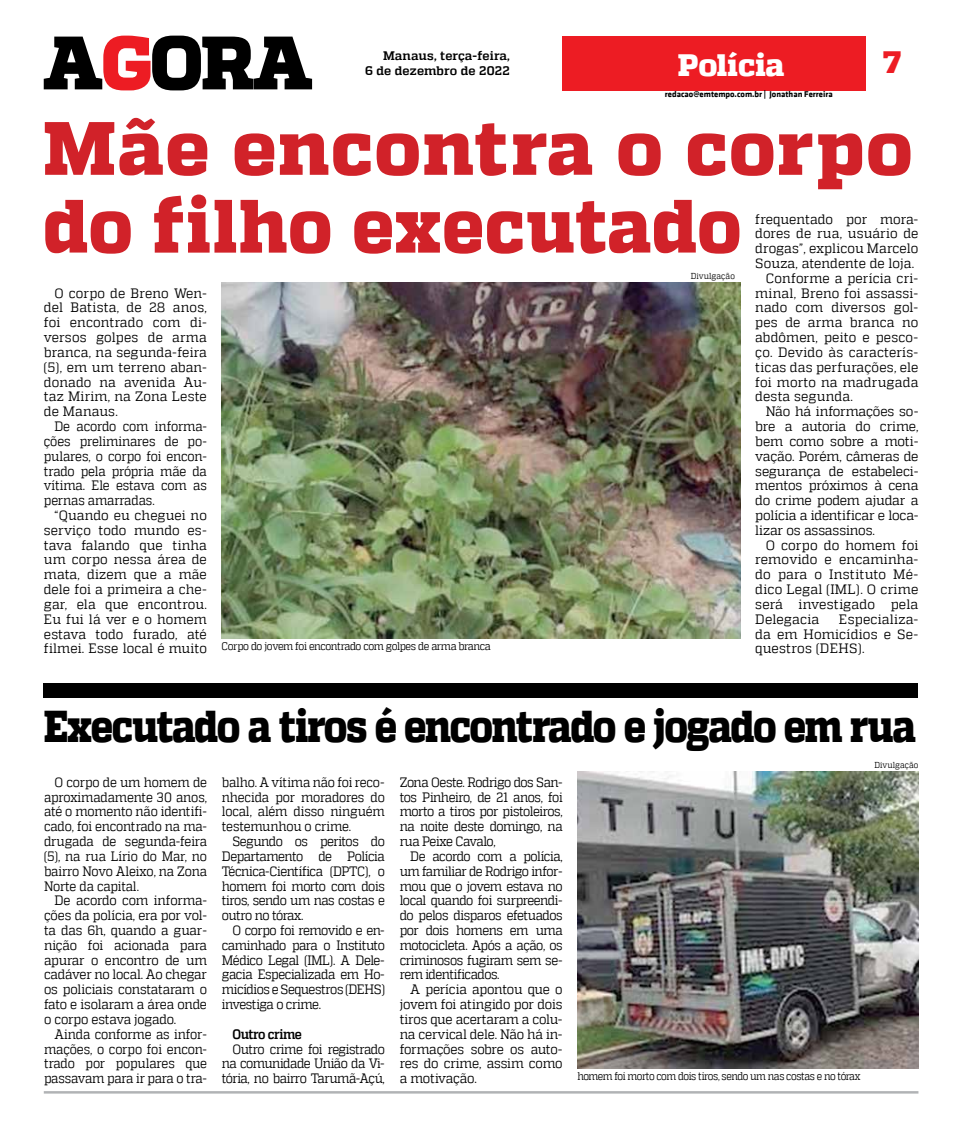
<style>
.page{position:relative;width:957px;height:1134px;background:#fff}
.page>*{position:absolute;margin:0;border:0;box-sizing:border-box;transform-origin:0 0}
.t1{font:800 75.38px/77.8px "MW Quadon";letter-spacing:.015em;color:#d12229}
.t2{font:800 44.5px "MW Quadon";letter-spacing:-.04em;color:#000;scale:.86 1}
.t3{font:800 30.88px "MW Quadon";color:#fff}
.t4{font:800 30.88px "MW Quadon";color:#ed1c23}
.t5{font:13.62px/14.9px "MW Quadon";letter-spacing:-.01em;color:#000;text-align:justify;scale:.9 1}
.t6{font:13.62px/14.9px "MW Quadon";letter-spacing:-.01em;color:#000;text-align:justify;scale:.95 1}
.t7{font:13.62px/14.9px "MW Quadon";letter-spacing:-.01em;color:#000;text-align:justify;scale:.92 1}
.t8{font:13.62px/14.9px "MW Quadon";letter-spacing:-.01em;color:#000;text-align:justify;scale:.93 1}
.t9{font:13.62px "MW Quadon";letter-spacing:.015em;color:#000;scale:.95 1}
.t10{font:13.62px "MW Quadon";letter-spacing:.01em;color:#000;scale:.96 1}
.t11{font:13.62px "MW Quadon";letter-spacing:.01em;color:#000;scale:.95 1}
.t12{font:13.62px/14.9px "MW Quadon";letter-spacing:-.01em;color:#000;text-align:justify;scale:.96 1}
.t13{font:13.62px "MW Quadon";letter-spacing:.015em;color:#000;scale:.96 1}
.t14{font:700 13.62px "MW Quadon";letter-spacing:-.035em;color:#000;scale:.9 1}
.t15{font:700 12.38px/14.9px "MW Quadon";letter-spacing:.005em;color:#000;text-align:right}
.t16{font:11.12px "MW Quadon";letter-spacing:-.04em;color:#000;scale:.87 1}
.t17{font:11.12px "MW Quadon";letter-spacing:-.04em;color:#000;scale:.9 1}
.t18{font:700 8.62px "MW Klavika Bd";color:#000}
.t19{font:8.62px "MW Quadon";letter-spacing:.01em;color:#000;scale:.9 1}
</style>
<div class="page">
<div style="left:563px;top:36px;width:303px;height:54px;background:#ed1c23"></div>
<svg style="left:44px;top:36px;width:268px;height:54px"></svg>
<hr style="left:44px;top:1091px;width:874px;height:2px;background:#b1b3b5">
<img style="left:221px;top:283px;width:519px;height:355px">
<img style="left:577px;top:772px;width:341px;height:296px">
<div style="left:43px;top:683px;width:875px;height:15px;background:#000"></div>
<p class="t15" style="left:365px;top:49px;width:146px">Manaus, terça-feira,<br>6 de dezembro de 2022</p>
<h3 class="t3" style="left:678px;top:47px;width:108px">Polícia</h3>
<h3 class="t4" style="left:883px;top:44px;width:19px">7</h3>
<p class="t18" style="left:665px;top:88px;width:169px">redacao@emtempo.com.br | Jonathan Ferreira</p>
<h1 class="t1" style="left:43px;top:111px;width:871px">Mãe encontra o corpo do filho executado</h1>
<p class="t19" style="left:691px;top:271px;width:51px">Divulgação</p>
<p class="t6" style="left:755px;top:211px;width:173px">frequentado por mora-</p>
<p class="t6" style="left:755px;top:226px;width:173px">dores de rua, usuário de</p>
<p class="t6" style="left:755px;top:241px;width:173px">drogas”, explicou Marcelo</p>
<p class="t6" style="left:755px;top:256px;width:169px">Souza, atendente de loja.</p>
<p class="t9" style="left:766px;top:270px;width:162px">Conforme a perícia cri-</p>
<p class="t11" style="left:755px;top:285px;width:173px">minal, Breno foi assassi-</p>
<p class="t6" style="left:755px;top:300px;width:173px">nado com diversos gol-</p>
<p class="t11" style="left:755px;top:315px;width:173px">pes de arma branca no</p>
<p class="t9" style="left:755px;top:330px;width:173px">abdômen, peito e pesco-</p>
<p class="t9" style="left:755px;top:344px;width:173px">ço. Devido às caracterís-</p>
<p class="t9" style="left:755px;top:359px;width:173px">ticas das perfurações, ele</p>
<p class="t11" style="left:755px;top:374px;width:173px">foi morto na madrugada</p>
<p class="t9" style="left:755px;top:389px;width:104px">desta segunda.</p>
<p class="t6" style="left:766px;top:404px;width:162px">Não há informações so-</p>
<p class="t6" style="left:755px;top:419px;width:173px">bre a autoria do crime,</p>
<p class="t6" style="left:755px;top:434px;width:173px">bem como sobre a moti-</p>
<p class="t6" style="left:755px;top:448px;width:173px">vação. Porém, câmeras de</p>
<p class="t6" style="left:755px;top:463px;width:173px">segurança de estabeleci-</p>
<p class="t6" style="left:755px;top:478px;width:173px">mentos próximos à cena</p>
<p class="t6" style="left:755px;top:493px;width:173px">do crime podem ajudar a</p>
<p class="t6" style="left:755px;top:508px;width:173px">polícia a identificar e loca-</p>
<p class="t6" style="left:755px;top:522px;width:127px">lizar os assassinos.</p>
<p class="t10" style="left:766px;top:537px;width:161px">O corpo do homem foi</p>
<p class="t10" style="left:755px;top:552px;width:171px">removido e encaminha-</p>
<p class="t10" style="left:755px;top:567px;width:171px">do para o Instituto Mé-</p>
<p class="t13" style="left:755px;top:582px;width:171px">dico Legal (IML). O crime</p>
<p class="t10" style="left:755px;top:596px;width:171px">será investigado pela</p>
<p class="t10" style="left:755px;top:611px;width:68px">Delegacia</p>
<p class="t6" style="left:44px;top:285px;width:173px;text-indent:10px">O corpo de Breno Wen&shy;del Batista, de 28 anos, foi encontrado com di&shy;versos golpes de arma branca, na segunda-feira (5), em um terreno aban&shy;donado na avenida Au&shy;taz Mirim, na Zona Leste de Manaus.</p>
<p class="t5" style="left:44px;top:419px;width:183px;text-indent:10px">De acordo com informa&shy;ções preliminares de po&shy;pulares, o corpo foi encon&shy;trado pela própria mãe da vítima. Ele estava com as pernas amarradas.</p>
<p class="t6" style="left:44px;top:508px;width:173px;text-indent:10px">“Quando eu cheguei no serviço todo mundo es&shy;tava falando que tinha um corpo nessa área de mata, dizem que a mãe dele foi a primeira a che&shy;gar, ela que encontrou.<br>Eu fui lá ver e o homem estava todo furado, até filmei. Esse local é muito</p>
<p class="t12" style="left:755px;top:611px;width:171px;text-indent:84px">Especializa&shy;da em Homicídios e Se&shy;questros (DEHS).</p>
<p class="t17" style="left:222px;top:640px;width:300px">Corpo do jovem foi encontrado com golpes de arma branca</p>
<h2 class="t2" style="left:44px;top:700px;width:1016px">Executado a tiros é encontrado e jogado em rua</h2>
<p class="t5" style="left:44px;top:774px;width:183px;text-indent:10px">O corpo de um homem de aproximadamente 30 anos, até o momento não identifi&shy;cado, foi encontrado na ma&shy;drugada de segunda-feira (5), na rua Lírio do Mar, no bairro Novo Aleixo, na Zona Norte da capital.</p>
<p class="t7" style="left:44px;top:893px;width:179px;text-indent:10px">De acordo com informa&shy;ções da polícia, era por vol&shy;ta das 6h, quando a guar&shy;nição foi acionada para apurar o encontro de um cadáver no local. Ao chegar os policiais constataram o fato e isolaram a área onde o corpo estava jogado.</p>
<p class="t5" style="left:44px;top:1026px;width:183px;text-indent:10px">Ainda conforme as infor&shy;mações, o corpo foi encon&shy;trado por populares que passavam para ir para o tra-</p>
<p class="t5" style="left:222px;top:774px;width:183px">balho. A vítima não foi reco&shy;nhecida por moradores do local, além disso ninguém testemunhou o crime.</p>
<p class="t5" style="left:222px;top:834px;width:183px;text-indent:10px">Segundo os peritos do Departamento de Polícia Técnica-Científica (DPTC), o homem foi morto com dois tiros, sendo um nas costas e outro no tórax.</p>
<p class="t5" style="left:222px;top:923px;width:183px;text-indent:10px">O corpo foi removido e en&shy;caminhado para o Instituto Médico Legal (IML). A Dele&shy;gacia Especializada em Ho&shy;micídios e Sequestros (DEHS) investiga o crime.</p>
<p class="t14" style="left:232px;top:1026px;width:79px">Outro crime</p>
<p class="t5" style="left:222px;top:1041px;width:183px;text-indent:10px">Outro crime foi registrado na comunidade União da Vi&shy;tória, no bairro Tarumã-Açú,</p>
<p class="t5" style="left:400px;top:774px;width:183px">Zona Oeste. Rodrigo dos San&shy;tos Pinheiro, de 21 anos, foi morto a tiros por pistoleiros, na noite deste domingo, na rua Peixe Cavalo,</p>
<p class="t5" style="left:400px;top:849px;width:183px;text-indent:10px">De acordo com a polícia, um familiar de Rodrigo infor&shy;mou que o jovem estava no local quando foi surpreendi&shy;do pelos disparos efetuados por dois homens em uma motocicleta. Após a ação, os criminosos fugiram sem se&shy;rem identificados.</p>
<p class="t8" style="left:400px;top:982px;width:177px;text-indent:10px">A perícia apontou que o jovem foi atingido por dois tiros que acertaram a colu&shy;na cervical dele. Não há in&shy;formações sobre os auto&shy;res do crime, assim como a motivação.</p>
<p class="t19" style="left:874px;top:760px;width:51px">Divulgação</p>
<p class="t16" style="left:577px;top:1070px;width:327px">homem foi morto com dois tiros, sendo um nas costas e no tórax</p>
</div>
